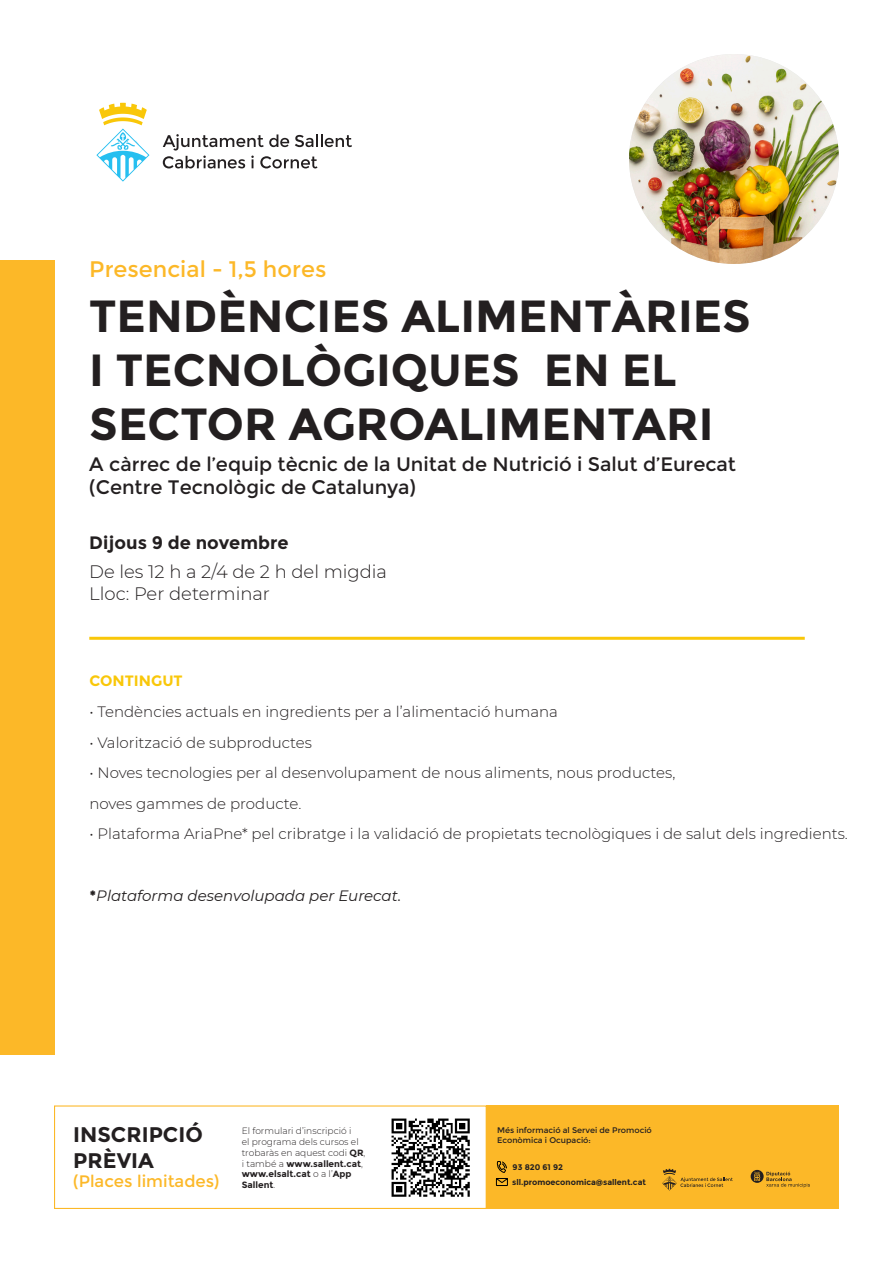
<style>
.page{position:relative;width:893px;height:1263px;background:#fff}
.page>*{position:absolute;margin:0;border:0;box-sizing:border-box;transform-origin:0 0}
.t1{font:700 45px/54px "Montserrat";color:#231f20}
.t2{font:22.5px "Montserrat";color:#fcb828}
.t3{font:700 21.15px "Montserrat";color:#231f20}
.t4{font:19.5px/23.4px "Montserrat";color:#231f20}
.t5{font:300 18px "Montserrat";color:#231f20}
.t6{font:700 18px "Montserrat";color:#231f20}
.t7{font:16.65px "Montserrat";color:#fcb828}
.t8{font:300 15px "Montserrat";color:#231f20}
.t9{font:italic 15px "Montserrat";color:#231f20}
.t10{font:700 15px "Montserrat";color:#f9c709}
.t11{font:300 9px/10.8px "Montserrat";color:#231f20}
.t12{font:700 9px/10.8px "Montserrat";color:#231f20}
.t13{font:8.1px "Montserrat";color:#231f20}
.t14{font:700 8.1px "Montserrat";color:#231f20}
.s1{font-weight:700;font-style:normal}
.s2{font-weight:700}
.s3{font-weight:300}
</style>
<div class="page">
<img style="left:629px;top:54px;width:210px;height:210px;border-radius:105px">
<div style="left:0;top:260px;width:54px;height:794px;background:#fcb828"></div>
<svg style="left:96px;top:103px;width:53px;height:79px"></svg>
<svg style="left:163px;top:134px;width:189px;height:34px"></svg>
<div style="left:486px;top:1105px;width:353px;height:104px;background:#fcb828"></div>
<div style="left:54px;top:1105px;width:433px;height:104px;border:1px solid #fcb828"></div>
<svg style="left:751px;top:1170px;width:59px;height:17px"></svg>
<svg style="left:496px;top:1161px;width:12px;height:25px"></svg>
<svg style="left:662px;top:1169px;width:71px;height:21px"></svg>
<img style="left:391px;top:1118px;width:79px;height:79px">
<hr style="left:89px;top:637px;width:716px;height:3px;background:#f9c709">
<p class="t2" style="left:89px;top:256px;width:239px">Presencial - 1,5 hores</p>
<p class="t1" style="left:89px;top:289px;width:663px">TENDÈNCIES ALIMENTÀRIES<br>I TECNOLÒGIQUES EN EL<br>SECTOR AGROALIMENTARI</p>
<p class="t4" style="left:89px;top:453px;width:648px">A càrrec de l’equip tècnic de la Unitat de Nutrició i Salut d’Eurecat (Centre Tecnològic de Catalunya)</p>
<p class="t6" style="left:89px;top:532px;width:201px">Dijous 9 de novembre</p>
<p class="t5" style="left:89px;top:559px;width:299px">De les 12 h a 2/4 de 2 h del migdia</p>
<p class="t5" style="left:89px;top:581px;width:182px">Lloc: Per determinar</p>
<p class="t10" style="left:89px;top:672px;width:95px">CONTINGUT</p>
<p class="t8" style="left:89px;top:701px;width:470px">• Tendències actuals en ingredients per a l’alimentació humana</p>
<p class="t8" style="left:89px;top:732px;width:224px">• Valorització de subproductes</p>
<p class="t8" style="left:89px;top:763px;width:587px">• Noves tecnologies per al desenvolupament de nous aliments, nous productes,</p>
<p class="t8" style="left:89px;top:793px;width:214px">noves gammes de producte.</p>
<p class="t8" style="left:89px;top:824px;width:760px">• Plataforma AriaPne* pel cribratge i la validació de propietats tecnològiques i de salut dels ingredients.</p>
<p class="t9" style="left:89px;top:885px;width:313px"><span class="s1">*</span>Plataforma desenvolupada per Eurecat.</p>
<p class="t3" style="left:73px;top:1122px;width:131px">INSCRIPCIÓ</p>
<p class="t3" style="left:73px;top:1147px;width:82px">PRÈVIA</p>
<p class="t7" style="left:73px;top:1172px;width:148px">(Places limitades)</p>
<p class="t11" style="left:242px;top:1125px;width:125px">El formulari d’inscripció i<br>el programa dels cursos el trobaràs en aquest codi <span class="s2">QR</span>,</p>
<p class="t12" style="left:242px;top:1158px;width:123px"><span class="s3">i també a</span> www.sallent.cat<span class="s3">,</span></p>
<p class="t12" style="left:242px;top:1169px;width:111px">www.elsalt.cat <span class="s3">o a l’</span>App<br>Sallent<span class="s3">.</span></p>
<p class="t13" style="left:497px;top:1125px;width:156px">Més informació al Servei de Promoció</p>
<p class="t13" style="left:497px;top:1135px;width:95px">Econòmica i Ocupació:</p>
<p class="t14" style="left:513px;top:1162px;width:52px">93 820 61 92</p>
<p class="t14" style="left:512px;top:1177px;width:135px">sll.promoeconomica@sallent.cat</p>
</div>
